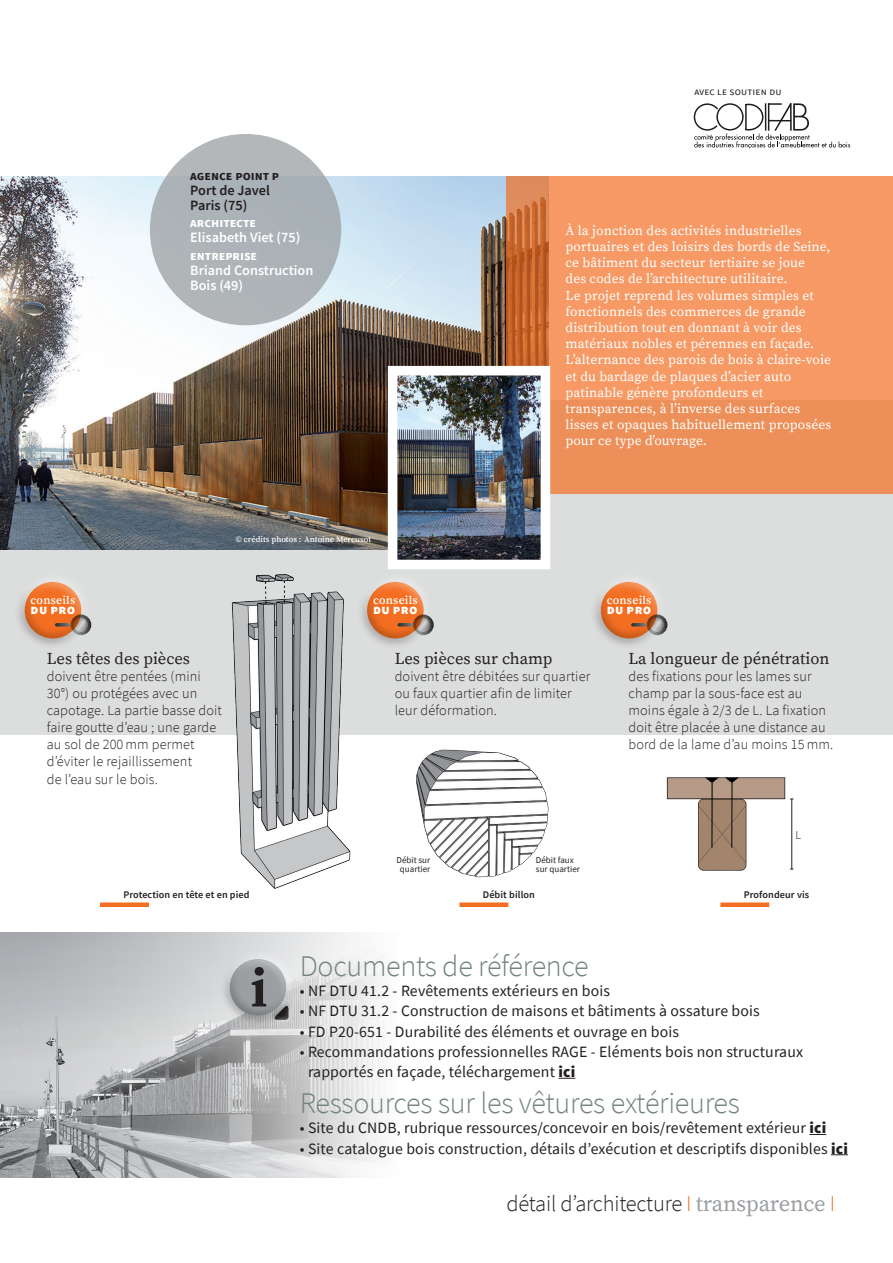
<style>
.page{position:relative;width:893px;height:1263px;background:#fff}
.page>*{position:absolute;margin:0;border:0;box-sizing:border-box;transform-origin:0 0}
.t1{font:300 30px "Source Sans Pro";letter-spacing:-.01em;color:#728479}
.t2{font:300 22.5px "Source Sans Pro";letter-spacing:-.01em;color:#231f20}
.Titre_texte_conseils{font:16.5px "Source Serif Pro";color:#231f20}
.texte_ressources{font:15.75px/20.2px "Source Sans Pro";letter-spacing:.01em;color:#231f20}
.texte_courant{font:300 14.25px/17.1px "Source Sans Pro";letter-spacing:.01em;color:#231f20}
.Titre_texte_conseils-2{font:300 14.25px/17.1px "Source Sans Pro";letter-spacing:.01em;color:#231f20}
.Titre_de_l_exemple{font:600 14.25px/15px "Source Sans Pro";color:#fff}
.Titre_de_l_exemple-2{font:600 14.25px/15px "Source Sans Pro";color:#231f20}
.Texte_d_intro_blanc{font:900 13.65px "Source Sans Pro";letter-spacing:.03em;color:#fff}
.Texte_d_intro_blanc-2{font:13.5px/16.2px "Source Serif Pro";letter-spacing:.01em;color:#fff}
.Titre_de_l_exemple-3{font:700 13.2px "Source Sans Pro";color:#fff}
.Titre_de_l_exemple-4{font:700 13.2px "Source Sans Pro";color:#231f20}
.Texte_d_intro_blanc-3{font:300 12px "Source Sans Pro";color:#231f20}
.Texte_d_intro_blanc-4{font:600 11.55px "Source Serif Pro";letter-spacing:.02em;color:#fff}
.t3{font:10.5px "Source Sans Pro";color:#231f20}
.Légende_en_Bdc_gras{font:600 10.2px "Source Sans Pro";letter-spacing:.01em;color:#231f20}
.Légende_schéma{font:9px/9px "Source Sans Pro";color:#231f20;text-align:center}
.copyright_photos{font:600 8.25px "Source Serif Pro";color:#fff}
.s1{font-weight:900}
.s2{color:#f36e21}
.s3{font-family:"Source Serif Pro";font-weight:400;color:#9b9fa2}
</style>
<div class="page">
<div style="left:0;top:400px;width:893px;height:335px;background:#dcdddd"></div>
<img style="left:0;top:932px;width:380px;height:245px">
<div style="left:271px;top:1004px;width:24px;height:22px;background:#fff;opacity:.75"></div>
<div style="left:269px;top:1000px;width:24px;height:23px;background:#c7c7c7"></div>
<div style="left:229px;top:947px;width:69px;height:57px;background:#fff;opacity:.75"></div>
<div style="left:217px;top:964px;width:75px;height:64px;background:#231f20;opacity:.42"></div>
<svg style="left:252px;top:967px;width:14px;height:39px"></svg>
<svg style="left:558px;top:1078px;width:17px;height:1px"></svg>
<svg style="left:809px;top:1134px;width:17px;height:1px"></svg>
<svg style="left:831px;top:1154px;width:17px;height:1px"></svg>
<img style="left:0;top:176px;width:506px;height:373px">
<div style="left:150px;top:134px;width:191px;height:191px;background:#adb3b8;border-radius:50%"></div>
<svg style="left:506px;top:176px;width:387px;height:318px;background:#f0935d"></svg>
<svg style="left:694px;top:103px;width:156px;height:46px"></svg>
<img style="left:399px;top:377px;width:140px;height:181px">
<div style="left:388px;top:366px;width:162px;height:203px;border:10px solid #fff"></div>
<div style="left:23px;top:569px;width:70px;height:57px;background:#fff;opacity:.75"></div>
<div style="left:13px;top:587px;width:74px;height:64px;background:#231f20;opacity:.42"></div>
<svg style="left:54px;top:616px;width:15px;height:18px"></svg>
<div style="left:69px;top:614px;width:17px;height:22px;background:#fff;opacity:.33"></div>
<div style="left:75px;top:614px;width:16px;height:22px;background:#231f20;opacity:.75"></div>
<div style="left:600px;top:569px;width:69px;height:57px;background:#fff;opacity:.75"></div>
<div style="left:589px;top:587px;width:74px;height:64px;background:#231f20;opacity:.42"></div>
<svg style="left:630px;top:616px;width:15px;height:18px"></svg>
<div style="left:645px;top:614px;width:17px;height:22px;background:#fff;opacity:.33"></div>
<div style="left:651px;top:614px;width:16px;height:22px;background:#231f20;opacity:.75"></div>
<div style="left:366px;top:569px;width:70px;height:57px;background:#fff;opacity:.75"></div>
<div style="left:355px;top:587px;width:74px;height:64px;background:#231f20;opacity:.42"></div>
<svg style="left:396px;top:616px;width:15px;height:18px"></svg>
<div style="left:411px;top:614px;width:17px;height:22px;background:#fff;opacity:.33"></div>
<div style="left:418px;top:614px;width:16px;height:22px;background:#231f20;opacity:.75"></div>
<img style="left:231px;top:574px;width:125px;height:315px">
<div style="left:462px;top:902px;width:44px;height:5px;background:#f36e21"></div>
<img style="left:416px;top:749px;width:133px;height:129px">
<div style="left:102px;top:902px;width:45px;height:5px;background:#f36e21"></div>
<div style="left:723px;top:902px;width:44px;height:5px;background:#f36e21"></div>
<img style="left:666px;top:777px;width:120px;height:94px">
<hr style="left:791px;top:799px;width:1px;height:70px;background:#231f20">
<p class="Texte_d_intro_blanc-4" style="left:31px;top:594px;width:46px">conseils</p>
<p class="Texte_d_intro_blanc" style="left:31px;top:600px;width:46px">du pro</p>
<p class="Titre_de_l_exemple-4" style="left:190px;top:167px;width:90px">agence point p</p>
<p class="Titre_de_l_exemple-2" style="left:190px;top:183px;width:81px">Port de Javel<br>Paris (75)</p>
<p class="Titre_de_l_exemple-3" style="left:190px;top:214px;width:67px">architecte</p>
<p class="Titre_de_l_exemple" style="left:190px;top:230px;width:112px">Elisabeth Viet (75)</p>
<p class="Titre_de_l_exemple-3" style="left:190px;top:246px;width:68px">entreprise</p>
<p class="Titre_de_l_exemple" style="left:190px;top:262px;width:125px">Briand Construction<br>Bois (49)</p>
<p class="copyright_photos" style="left:236px;top:534px;width:137px">© crédits photos : Antoine Mercusot</p>
<p class="Texte_d_intro_blanc-4" style="left:373px;top:594px;width:46px">conseils</p>
<p class="Texte_d_intro_blanc" style="left:373px;top:600px;width:46px">du pro</p>
<p class="t3" style="left:694px;top:85px;width:89px">avec le soutien du</p>
<p class="Texte_d_intro_blanc-2" style="left:566px;top:223px;width:267px">À la jonction des activités industrielles portuaires et des loisirs des bords de Seine, ce bâtiment du secteur tertiaire se joue<br>des codes de l’architecture utilitaire.<br>Le projet reprend les volumes simples et fonctionnels des commerces de grande distribution tout en donnant à voir des matériaux nobles et pérennes en façade.<br>L’alternance des parois de bois à claire-voie et du bardage de plaques d’acier auto patinable génère profondeurs et transparences, à l’inverse des surfaces lisses et opaques habituellement proposées pour ce type d’ouvrage.</p>
<p class="Texte_d_intro_blanc-4" style="left:607px;top:594px;width:46px">conseils</p>
<p class="Texte_d_intro_blanc" style="left:607px;top:600px;width:46px">du pro</p>
<p class="Titre_texte_conseils" style="left:47px;top:649px;width:145px">Les têtes des pièces</p>
<p class="Titre_texte_conseils-2" style="left:47px;top:668px;width:177px">doivent être pentées (mini<br>30°) ou protégées avec un capotage. La partie basse doit faire goutte d’eau ; une garde au sol de 200 mm permet d’éviter le rejaillissement<br>de l’eau sur le bois.</p>
<p class="Titre_texte_conseils" style="left:395px;top:649px;width:159px">Les pièces sur champ</p>
<p class="texte_courant" style="left:395px;top:668px;width:197px">doivent être débitées sur quartier ou faux quartier afin de limiter leur déformation.</p>
<p class="Légende_schéma" style="left:396px;top:856px;width:35px">Débit sur quartier</p>
<p class="Légende_schéma" style="left:536px;top:856px;width:45px;text-align:left">Débit faux sur quartier</p>
<p class="Titre_texte_conseils" style="left:628px;top:649px;width:203px">La longueur de pénétration</p>
<p class="texte_courant" style="left:628px;top:668px;width:206px">des fixations pour les lames sur champ par la sous-face est au moins égale à 2/3 de L. La fixation doit être placée à une distance au bord de la lame d’au moins 15 mm.</p>
<p class="Texte_d_intro_blanc-3" style="left:795px;top:827px;width:7px">L</p>
<p class="Légende_en_Bdc_gras" style="left:483px;top:888px;width:54px">Débit billon</p>
<p class="Légende_en_Bdc_gras" style="left:123px;top:888px;width:128px">Protection en tête et en pied</p>
<p class="Légende_en_Bdc_gras" style="left:744px;top:888px;width:67px">Profondeur vis</p>
<p class="t1" style="left:300px;top:947px;width:290px">Documents de référence</p>
<p class="texte_ressources" style="left:300px;top:980px;width:312px">• NF DTU 41.2 - Revêtements extérieurs en bois</p>
<p class="texte_ressources" style="left:300px;top:1001px;width:462px">• NF DTU 31.2 - Construction de maisons et bâtiments à ossature bois</p>
<p class="texte_ressources" style="left:300px;top:1021px;width:381px">• FD P20-651 - Durabilité des éléments et ouvrage en bois</p>
<p class="texte_ressources" style="left:308px;top:1041px;width:497px;text-indent:-8px">• Recommandations professionnelles RAGE - Eléments bois non structuraux rapportés en façade, téléchargement <span class="s1">ici</span></p>
<p class="t1" style="left:300px;top:1085px;width:442px">Ressources sur les vêtures extérieures</p>
<p class="texte_ressources" style="left:300px;top:1118px;width:528px">• Site du CNDB, rubrique ressources/concevoir en bois/revêtement extérieur <span class="s1">ici</span></p>
<p class="texte_ressources" style="left:300px;top:1138px;width:550px">• Site catalogue bois construction, détails d’exécution et descriptifs disponibles <span class="s1">ici</span></p>
<p class="t2" style="left:506px;top:1189px;width:330px">détail d’architecture <span class="s2">I</span> <span class="s3">transparence</span> <span class="s2">I</span></p>
</div>
